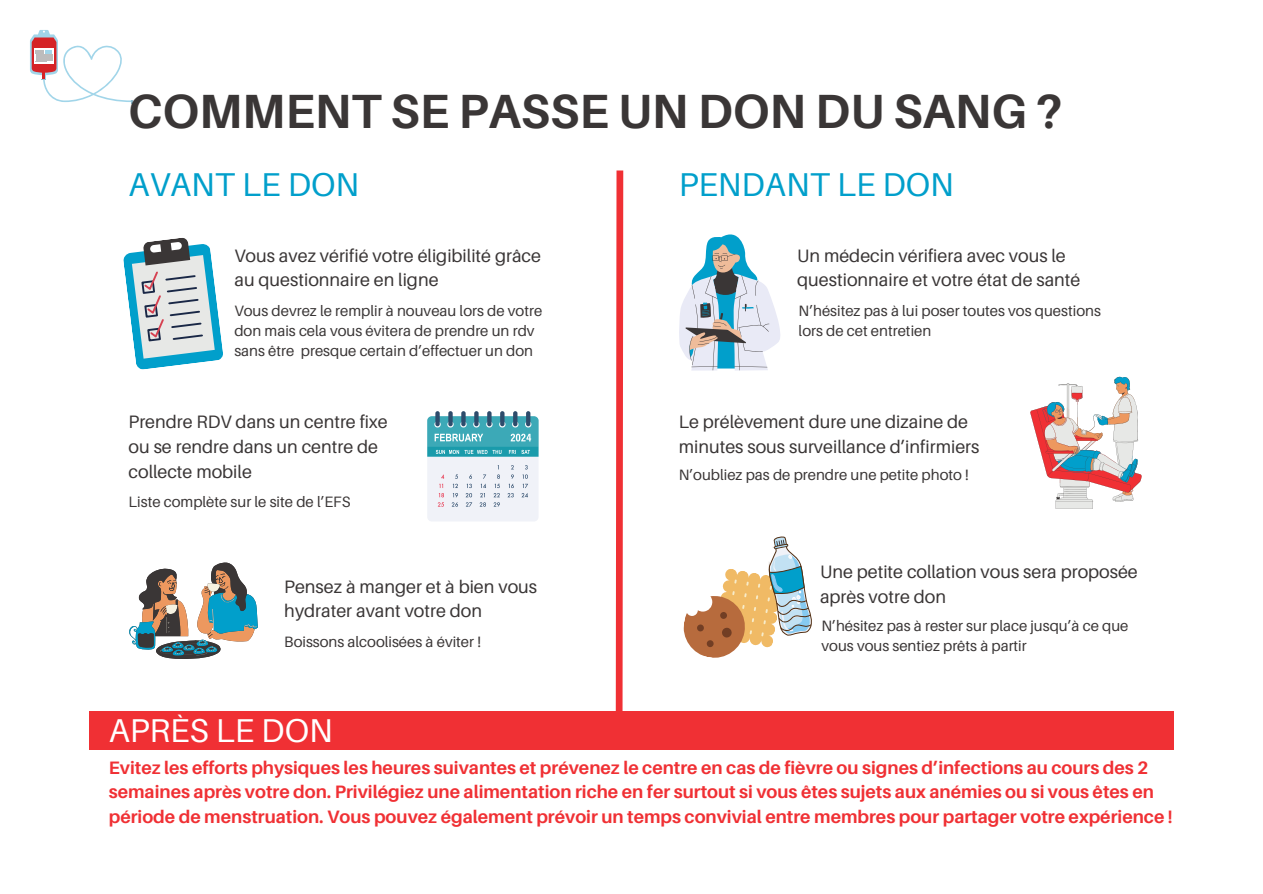
<style>
.page{position:relative;width:1263px;height:894px;background:#fff}
.page>*{position:absolute;margin:0;border:0;box-sizing:border-box;transform-origin:0 0}
.t1{font:700 48px "Aileron";color:#3a3636}
.t2{font:33px "Aileron";color:#019fcb}
.t3{font:33px "Aileron";color:#fff}
.t4{font:18px/24.8px "Aileron";color:#3a3636}
.t5{font:700 18px/24.8px "Aileron";color:#f03034}
.t6{font:15px/20.2px "Aileron";color:#3a3636}
</style>
<div class="page">
<svg style="left:30px;top:30px;width:102px;height:73px"></svg>
<svg style="left:123px;top:238px;width:100px;height:132px"></svg>
<div style="left:427px;top:416px;width:112px;height:105px;background:#f0f2f8;border-radius:5px"></div>
<div style="left:435px;top:411px;width:5px;height:15px;background:#2e4c6c;border-radius:2px"></div>
<div style="left:448px;top:411px;width:5px;height:15px;background:#2e4c6c;border-radius:2px"></div>
<div style="left:461px;top:411px;width:5px;height:15px;background:#2e4c6c;border-radius:2px"></div>
<div style="left:474px;top:411px;width:5px;height:15px;background:#2e4c6c;border-radius:2px"></div>
<div style="left:487px;top:411px;width:5px;height:15px;background:#2e4c6c;border-radius:2px"></div>
<svg style="left:500px;top:411px;width:4px;height:15px"></svg>
<svg style="left:513px;top:411px;width:4px;height:15px"></svg>
<svg style="left:526px;top:411px;width:4px;height:15px"></svg>
<svg style="left:427px;top:416px;width:112px;height:40px"></svg>
<svg style="left:507px;top:465px;width:7px;height:32px"></svg>
<svg style="left:521px;top:465px;width:7px;height:32px"></svg>
<svg style="left:438px;top:474px;width:6px;height:32px"></svg>
<svg style="left:452px;top:474px;width:6px;height:32px"></svg>
<svg style="left:466px;top:474px;width:6px;height:32px"></svg>
<svg style="left:479px;top:474px;width:7px;height:32px"></svg>
<svg style="left:493px;top:465px;width:7px;height:41px"></svg>
<svg style="left:129px;top:562px;width:129px;height:96px"></svg>
<svg style="left:679px;top:234px;width:101px;height:136px"></svg>
<svg style="left:1030px;top:376px;width:111px;height:132px"></svg>
<svg style="left:683px;top:536px;width:129px;height:122px"></svg>
<div style="left:89px;top:711px;width:1085px;height:38px;background:#f03034"></div>
<svg style="left:615px;top:170px;width:9px;height:541px"></svg>
<p class="t1" style="left:128px;top:81px;width:936px">COMMENT SE PASSE UN DON DU SANG ?</p>
<p class="t2" style="left:129px;top:164px;width:232px">AVANT LE DON</p>
<p class="t4" style="left:234px;top:242px;width:308px">Vous avez vérifié votre éligibilité grâce au questionnaire en ligne</p>
<p class="t6" style="left:234px;top:300px;width:309px">Vous devrez le remplir à nouveau lors de votre don mais cela vous évitera de prendre un rdv sans être presque certain d’effectuer un don</p>
<p class="t4" style="left:129px;top:409px;width:261px">Prendre RDV dans un centre fixe ou se rendre dans un centre de collecte mobile</p>
<p class="t6" style="left:129px;top:491px;width:223px">Liste complète sur le site de l’EFS</p>
<p class="t4" style="left:284px;top:573px;width:254px">Pensez à manger et à bien vous hydrater avant votre don</p>
<p class="t6" style="left:284px;top:630px;width:198px">Boissons alcoolisées à éviter !</p>
<p class="t2" style="left:679px;top:164px;width:277px">PENDANT LE DON</p>
<p class="t4" style="left:797px;top:242px;width:285px">Un médecin vérifiera avec vous le questionnaire et votre état de santé</p>
<p class="t6" style="left:799px;top:300px;width:304px">N’hésitez pas à lui poser toutes vos questions lors de cet entretien</p>
<p class="t4" style="left:679px;top:409px;width:302px">Le prélèvement dure une dizaine de minutes sous surveillance d’infirmiers</p>
<p class="t6" style="left:679px;top:464px;width:292px">N’oubliez pas de prendre une petite photo !</p>
<p class="t4" style="left:820px;top:558px;width:319px">Une petite collation vous sera proposée après votre don</p>
<p class="t6" style="left:821px;top:614px;width:308px">N’hésitez pas à rester sur place jusqu’à ce que vous vous sentiez prêts à partir</p>
<p class="t3" style="left:109px;top:709px;width:225px">APRÈS LE DON</p>
<p class="t5" style="left:109px;top:754px;width:1065px">Evitez les efforts physiques les heures suivantes et prévenez le centre en cas de fièvre ou signes d’infections au cours des 2 semaines après votre don. Privilégiez une alimentation riche en fer surtout si vous êtes sujets aux anémies ou si vous êtes en période de menstruation. Vous pouvez également prévoir un temps convivial entre membres pour partager votre expérience !</p>
</div>
